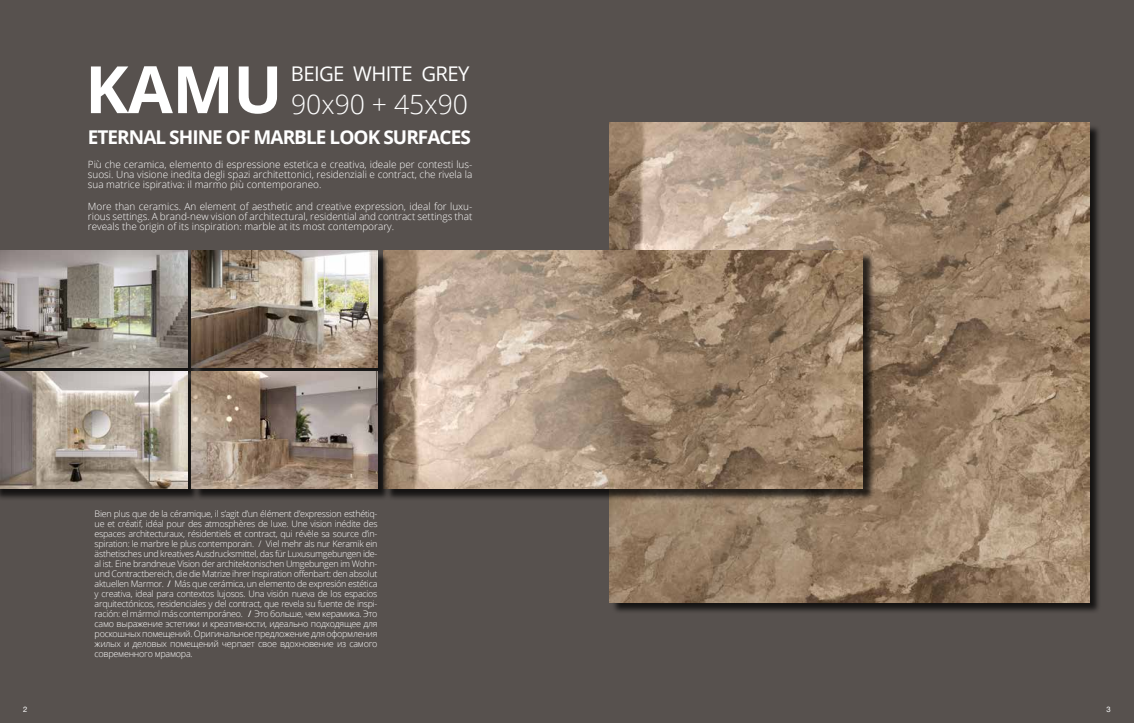
<style>
.page{position:relative;width:1134px;height:723px;background:#57514e}
.page>*{position:absolute;margin:0;border:0;box-sizing:border-box;transform-origin:0 0}
.t1{font:700 65.4px "Open Sans";color:#fff}
.t2{font:300 26.6px "Open Sans";color:#fff}
.t3{font:20.2px "Open Sans";letter-spacing:-.03em;color:#fff}
.t4{font:700 19px "Open Sans";letter-spacing:-.05em;color:#fff}
.t5{font:300 10px/10px "Open Sans";color:#fff;text-align:justify}
.t6{font:300 9px/10px "Open Sans";letter-spacing:-.03em;color:#fff;text-align:justify}
.t7{font:7.7px "Helvetica Neue LT Com";color:#fff}
.s1{font-weight:400}
</style>
<div class="page">
<div style="left:611px;top:124px;width:491px;height:490px;background:#000;opacity:.75"></div>
<img style="left:610px;top:123px;width:479px;height:479px">
<div style="left:385px;top:252px;width:490px;height:249px;background:#000;opacity:.75"></div>
<img style="left:383px;top:251px;width:480px;height:237px">
<div style="left:0;top:252px;width:390px;height:249px;background:#000;opacity:.75"></div>
<img style="left:0;top:251px;width:187px;height:116px">
<img style="left:191px;top:371px;width:186px;height:117px">
<img style="left:191px;top:251px;width:186px;height:116px">
<img style="left:0;top:371px;width:187px;height:117px">
<h1 class="t1" style="left:85px;top:43px;width:199px">KAMU</h1>
<h3 class="t3" style="left:291px;top:60px;width:180px">BEIGE WHITE GREY</h3>
<h2 class="t2" style="left:291px;top:86px;width:179px">90x90 + 45x90</h2>
<h3 class="t4" style="left:88px;top:123px;width:384px">ETERNAL SHINE OF MARBLE LOOK SURFACES</h3>
<p class="t5" style="left:88px;top:159px;width:386px">Più che ceramica, elemento di espressione estetica e creativa, ideale per contesti lus&shy;suosi. Una visione inedita degli spazi architettonici, residenziali e contract, che rivela la sua matrice ispirativa: il marmo più contemporaneo.</p>
<p class="t5" style="left:88px;top:201px;width:386px">More than ceramics. An element of aesthetic and creative expression, ideal for luxu&shy;rious settings. A brand-new vision of architectural, residential and contract settings that reveals the origin of its inspiration: marble at its most contemporary.</p>
<p class="t6" style="left:95px;top:509px;width:284px">Bien plus que de la céramique, il s’agit d’un élément d’expression esthétiq&shy;ue et créatif, idéal pour des atmosphères de luxe. Une vision inédite des espaces architecturaux, résidentiels et contract, qui révèle sa source d’in&shy;spiration: le marbre le plus contemporain. / Viel mehr als nur Keramik ein ästhetisches und kreatives Ausdrucksmittel, das für Luxusumgebungen ide&shy;al ist. Eine brandneue Vision der architektonischen Umgebungen im Wohn&shy;und Contractbereich, die die Matrize ihrer Inspiration offenbart: den absolut aktuellen Marmor. <span class="s1">/</span> Más que cerámica, un elemento de expresión estética y creativa, ideal para contextos lujosos. Una visión nueva de los espacios arquitectónicos, residenciales y del contract, que revela su fuente de inspi&shy;ración: el mármol más contemporáneo. <span class="s1">/</span> Это больше, чем керамика. Это само выражение эстетики и креативности, идеально подходящее для роскошных помещений. Оригинальное предложение для оформления жилых и деловых помещений черпает свое вдохновение из самого современного мрамора.</p>
<p class="t7" style="left:23px;top:704px;width:6px">2</p>
<p class="t7" style="left:1106px;top:704px;width:6px">3</p>
</div>
